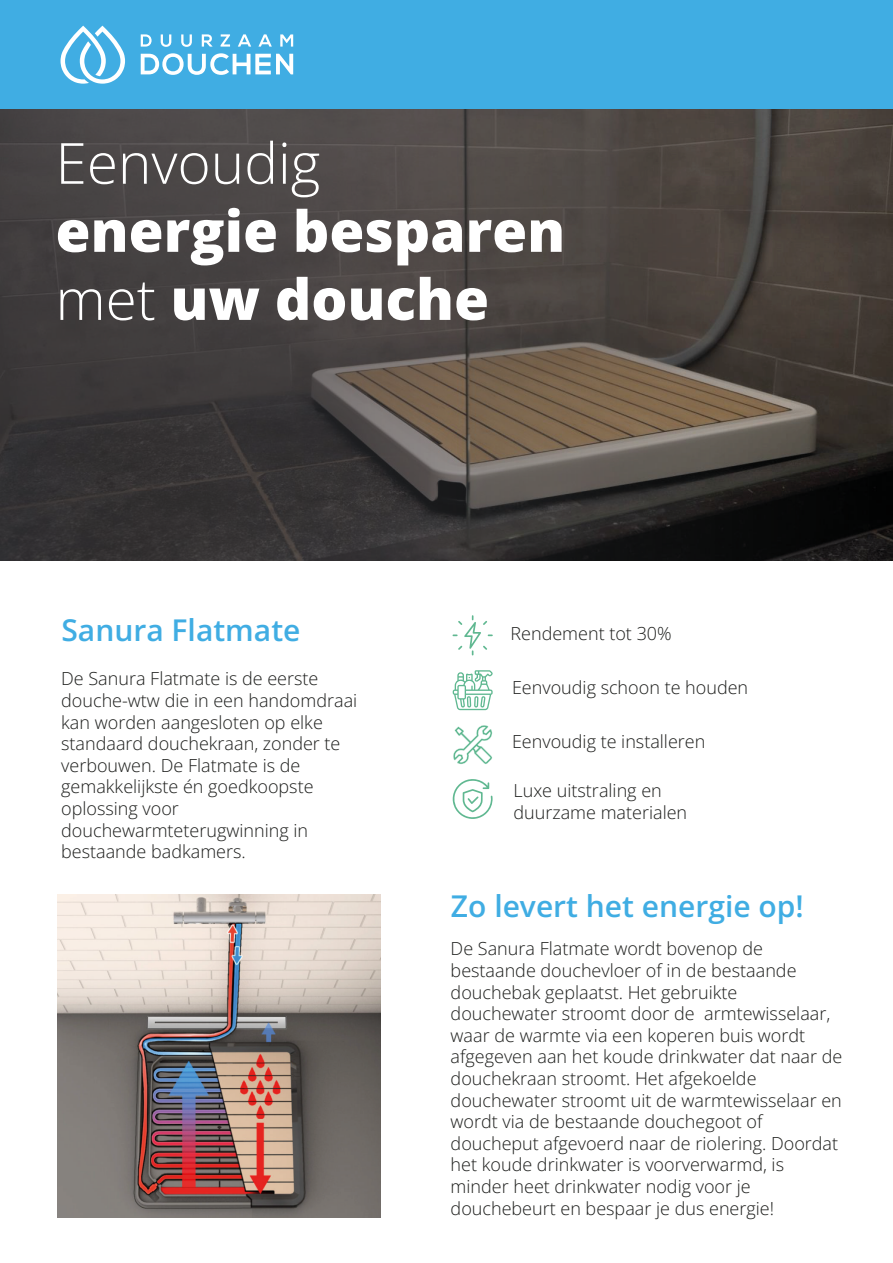
<style>
.page{position:relative;width:893px;height:1263px;background:#fff}
.page>*{position:absolute;margin:0;border:0;box-sizing:border-box;transform-origin:0 0}
.t1{font:800 56.7px/68.1px "Open Sans";color:#fff}
.t2{font:300 56.7px "Open Sans";color:#fff}
.t3{font:600 30px "Open Sans";color:#40ade3}
.t4{font:300 18px/21.6px "Open Sans";color:#1d1e1c}
.s1{font-weight:300}
</style>
<div class="page">
<div style="left:0;top:0;width:893px;height:109px;background:#40ade3"></div>
<svg style="left:61px;top:26px;width:64px;height:58px"></svg>
<svg style="left:141px;top:53px;width:152px;height:22px"></svg>
<svg style="left:141px;top:34px;width:152px;height:13px"></svg>
<svg style="left:0;top:109px;width:893px;height:451px;background:#46413d"></svg>
<svg style="left:453px;top:615px;width:40px;height:40px"></svg>
<svg style="left:453px;top:779px;width:40px;height:40px"></svg>
<svg style="left:453px;top:725px;width:39px;height:39px"></svg>
<svg style="left:453px;top:670px;width:40px;height:40px"></svg>
<img style="left:58px;top:894px;width:323px;height:323px">
<h1 class="t2" style="left:56px;top:124px;width:266px">Eenvoudig</h1>
<h1 class="t1" style="left:56px;top:196px;width:511px">energie besparen <span class="s1">met</span> uw douche</h1>
<h2 class="t3" style="left:61px;top:609px;width:240px">Sanura Flatmate</h2>
<p class="t4" style="left:61px;top:667px;width:298px">De Sanura Flatmate is de eerste douche-wtw die in een handomdraai kan worden aangesloten op elke standaard douchekraan, zonder te verbouwen. De Flatmate is de gemakkelijkste én goedkoopste oplossing voor douchewarmteterugwinning in bestaande badkamers.</p>
<p class="t4" style="left:510px;top:622px;width:163px">Rendement tot 30%</p>
<p class="t4" style="left:512px;top:676px;width:238px">Eenvoudig schoon te houden</p>
<p class="t4" style="left:512px;top:731px;width:195px">Eenvoudig te installeren</p>
<p class="t4" style="left:513px;top:779px;width:175px">Luxe uitstraling en duurzame materialen</p>
<h2 class="t3" style="left:451px;top:886px;width:354px">Zo levert het energie op!</h2>
<p class="t4" style="left:451px;top:937px;width:393px">De Sanura Flatmate wordt bovenop de bestaande douchevloer of in de bestaande douchebak geplaatst. Het gebruikte douchewater stroomt door de armtewisselaar, waar de warmte via een koperen buis wordt afgegeven aan het koude drinkwater dat naar de douchekraan stroomt. Het afgekoelde douchewater stroomt uit de warmtewisselaar en wordt via de bestaande douchegoot of doucheput afgevoerd naar de riolering. Doordat het koude drinkwater is voorverwarmd, is minder heet drinkwater nodig voor je douchebeurt en bespaar je dus energie!</p>
</div>
